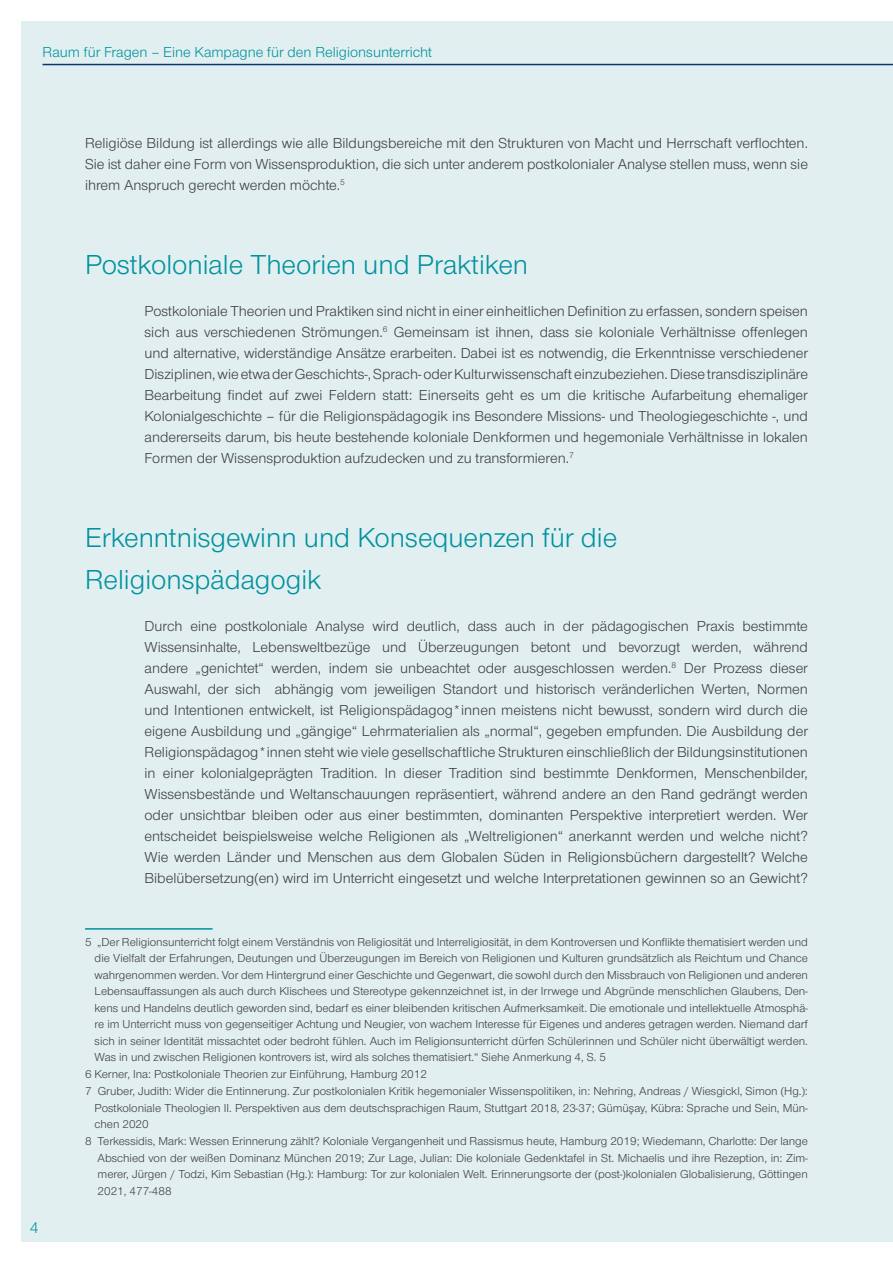
<style>
.page{position:relative;width:893px;height:1263px;background:#fff}
.page>*{position:absolute;margin:0;border:0;box-sizing:border-box;transform-origin:0 0}
.t1{font:28.5px/42px "Nordelbica";color:#00929e}
.t2{font:16.5px "Nordelbica";color:#00929e}
.t3{font:15px/21px "Nordelbica";color:#3e3e3f;text-align:justify}
.t4{font:15px "Nordelbica";color:#00929e}
.t5{font:12px "Nordelbica";color:#3e3e3f}
</style>
<div class="page">
<div style="left:21px;top:21px;width:872px;height:1221px;background:#e2eff1"></div>
<hr style="left:43px;top:64px;width:850px;height:1px;background:#0a3672">
<hr style="left:85px;top:928px;width:128px;height:2px;background:#00929e">
<p class="t4" style="left:43px;top:44px;width:391px">Raum für Fragen – Eine Kampagne für den Religionsunterricht</p>
<p class="t3" style="left:85px;top:133px;width:724px">Religiöse Bildung ist allerdings wie alle Bildungsbereiche mit den Strukturen von Macht und Herrschaft verflochten.<br>Sie ist daher eine Form von Wissensproduktion, die sich unter anderem postkolonialer Analyse stellen muss, wenn sie ihrem Anspruch gerecht werden möchte.<sup>5</sup></p>
<h1 class="t1" style="left:85px;top:244px;width:445px">Postkoloniale Theorien und Praktiken</h1>
<p class="t3" style="left:145px;top:301px;width:665px">Postkoloniale Theorien und Praktiken sind nicht in einer einheitlichen Definition zu erfassen, sondern speisen sich aus verschiedenen Strömungen.<sup>6</sup> Gemeinsam ist ihnen, dass sie koloniale Verhältnisse offenlegen und alternative, widerständige Ansätze erarbeiten. Dabei ist es notwendig, die Erkenntnisse verschiedener Disziplinen, wie etwa der Geschichts-, Sprach- oder Kulturwissenschaft einzubeziehen. Diese transdisziplinäre Bearbeitung findet auf zwei Feldern statt: Einerseits geht es um die kritische Aufarbeitung ehemaliger Kolonialgeschichte – für die Religionspädagogik ins Besondere Missions- und Theologiegeschichte -, und andererseits darum, bis heute bestehende koloniale Denkformen und hegemoniale Verhältnisse in lokalen Formen der Wissensproduktion aufzudecken und zu transformieren.<sup>7</sup></p>
<h1 class="t1" style="left:85px;top:517px;width:534px">Erkenntnisgewinn und Konsequenzen für die<br>Religionspädagogik</h1>
<p class="t3" style="left:145px;top:616px;width:665px">Durch eine postkoloniale Analyse wird deutlich, dass auch in der pädagogischen Praxis bestimmte Wissensinhalte, Lebensweltbezüge und Überzeugungen betont und bevorzugt werden, während andere „genichtet“ werden, indem sie unbeachtet oder ausgeschlossen werden.<sup>8</sup> Der Prozess dieser Auswahl, der sich abhängig vom jeweiligen Standort und historisch veränderlichen Werten, Normen und Intentionen entwickelt, ist Religionspädagog*innen meistens nicht bewusst, sondern wird durch die eigene Ausbildung und „gängige“ Lehrmaterialien als „normal“, gegeben empfunden. Die Ausbildung der Religionspädagog*innen steht wie viele gesellschaftliche Strukturen einschließlich der Bildungsinstitutionen in einer kolonialgeprägten Tradition. In dieser Tradition sind bestimmte Denkformen, Menschenbilder, Wissensbestände und Weltanschauungen repräsentiert, während andere an den Rand gedrängt werden oder unsichtbar bleiben oder aus einer bestimmten, dominanten Perspektive interpretiert werden. Wer entscheidet beispielsweise welche Religionen als „Weltreligionen“ anerkannt werden und welche nicht?<br>Wie werden Länder und Menschen aus dem Globalen Süden in Religionsbüchern dargestellt? Welche Bibelübersetzung(en) wird im Unterricht eingesetzt und welche Interpretationen gewinnen so an Gewicht?</p>
<p class="t2" style="left:30px;top:1218px;width:11px">4</p>
<p class="t5" style="left:85px;top:935px;width:724px">5 „Der Religionsunterricht folgt einem Verständnis von Religiosität und Interreligiosität, in dem Kontroversen und Konflikte thematisiert werden und</p>
<p class="t5" style="left:95px;top:952px;width:715px">die Vielfalt der Erfahrungen, Deutungen und Überzeugungen im Bereich von Religionen und Kulturen grundsätzlich als Reichtum und Chance</p>
<p class="t5" style="left:95px;top:968px;width:715px">wahrgenommen werden. Vor dem Hintergrund einer Geschichte und Gegenwart, die sowohl durch den Missbrauch von Religionen und anderen</p>
<p class="t5" style="left:95px;top:985px;width:715px">Lebensauffassungen als auch durch Klischees und Stereotype gekennzeichnet ist, in der Irrwege und Abgründe menschlichen Glaubens, Den-</p>
<p class="t5" style="left:95px;top:1001px;width:715px">kens und Handelns deutlich geworden sind, bedarf es einer bleibenden kritischen Aufmerksamkeit. Die emotionale und intellektuelle Atmosphä-</p>
<p class="t5" style="left:95px;top:1018px;width:715px">re im Unterricht muss von gegenseitiger Achtung und Neugier, von wachem Interesse für Eigenes und anderes getragen werden. Niemand darf</p>
<p class="t5" style="left:95px;top:1034px;width:715px">sich in seiner Identität missachtet oder bedroht fühlen. Auch im Religionsunterricht dürfen Schülerinnen und Schüler nicht überwältigt werden.</p>
<p class="t5" style="left:95px;top:1051px;width:513px">Was in und zwischen Religionen kontrovers ist, wird als solches thematisiert.“ Siehe Anmerkung 4, S. 5</p>
<p class="t5" style="left:85px;top:1068px;width:343px">6 Kerner, Ina: Postkoloniale Theorien zur Einführung, Hamburg 2012</p>
<p class="t5" style="left:85px;top:1085px;width:724px">7 Gruber, Judith: Wider die Entinnerung. Zur postkolonialen Kritik hegemonialer Wissenspolitiken, in: Nehring, Andreas / Wiesgickl, Simon (Hg.):</p>
<p class="t5" style="left:95px;top:1101px;width:715px">Postkoloniale Theologien II. Perspektiven aus dem deutschsprachigen Raum, Stuttgart 2018, 23-37; Gümüşay, Kübra: Sprache und Sein, Mün-</p>
<p class="t5" style="left:95px;top:1118px;width:56px">chen 2020</p>
<p class="t5" style="left:85px;top:1135px;width:724px">8 Terkessidis, Mark: Wessen Erinnerung zählt? Koloniale Vergangenheit und Rassismus heute, Hamburg 2019; Wiedemann, Charlotte: Der lange</p>
<p class="t5" style="left:98px;top:1151px;width:712px">Abschied von der weißen Dominanz München 2019; Zur Lage, Julian: Die koloniale Gedenktafel in St. Michaelis und ihre Rezeption, in: Zim-</p>
<p class="t5" style="left:98px;top:1168px;width:712px">merer, Jürgen / Todzi, Kim Sebastian (Hg.): Hamburg: Tor zur kolonialen Welt. Erinnerungsorte der (post-)kolonialen Globalisierung, Göttingen</p>
<p class="t5" style="left:98px;top:1184px;width:75px">2021, 477-488</p>
</div>
